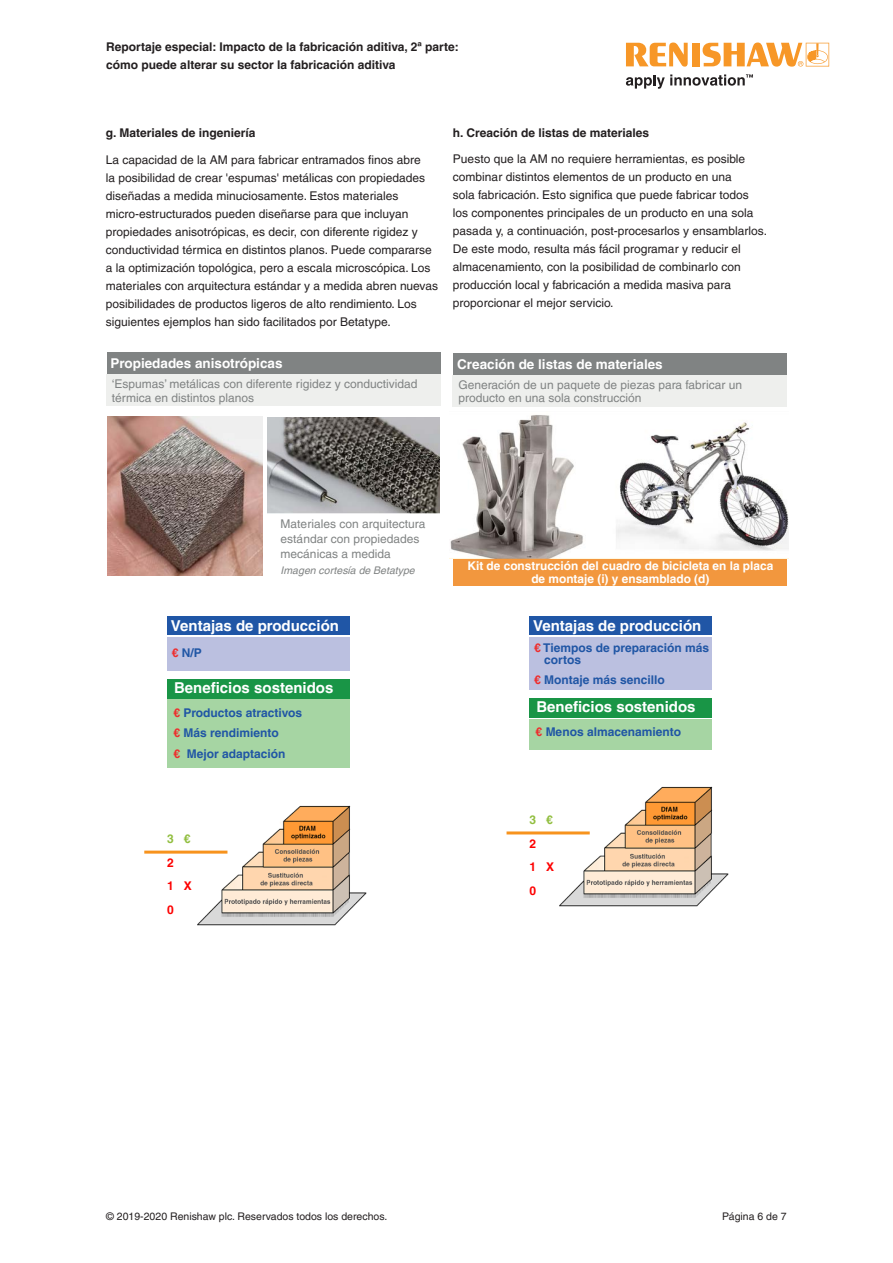
<style>
.page{position:relative;width:893px;height:1263px;background:#fff}
.page>*{position:absolute;margin:0;border:0;box-sizing:border-box;transform-origin:0 0}
.main_body_heading_8p{font:700 15px "Helvetica LT Pro";color:#fff}
.main_body_heading_8p-2{font:700 13.5px "Helvetica LT Pro";color:#fff}
.Body_Text_8pt_medium{font:12px/18px "Helvetica LT Pro";color:#231f20}
.main_body_heading_8p-3{font:12px/15px "Helvetica LT Pro";color:#808383}
.Body_Text_8pt_medium-2{font:700 12px/18px "Helvetica LT Pro";color:#231f20}
.main_body_heading_8p-4{font:700 12px/12px "Helvetica LT Pro";color:#2056a5}
.main_body_heading_8p-5{font:700 12px/13.5px "Helvetica LT Pro";color:#fff;text-align:center}
.main_body_heading_8p-6{font:700 12px "Helvetica LT Pro";color:#fd0100}
.main_body_heading_8p-7{font:700 12px "Helvetica LT Pro";color:#91be3f}
.t1{font:10.5px "Helvetica LT Pro";color:#231f20}
.main_body_heading_8p-8{font:italic 10.5px "Helvetica LT Pro";color:#808383}
.s1{color:#ee2d2d}
</style>
<div class="page">
<svg style="left:626px;top:43px;width:62px;height:24px"></svg>
<div style="left:692px;top:43px;width:8px;height:23px;background:#f79727"></div>
<svg style="left:703px;top:43px;width:126px;height:24px"></svg>
<svg style="left:626px;top:74px;width:127px;height:15px"></svg>
<img style="left:268px;top:418px;width:172px;height:95px">
<img style="left:107px;top:417px;width:156px;height:159px">
<div style="left:107px;top:352px;width:333px;height:22px;background:#808383"></div>
<div style="left:106px;top:374px;width:334px;height:32px;background:#eeefed"></div>
<img style="left:198px;top:805px;width:169px;height:121px">
<hr style="left:144px;top:851px;width:83px;height:3px;background:#f7931d">
<div style="left:167px;top:699px;width:182px;height:69px;background:#a6d5a3"></div>
<div style="left:167px;top:679px;width:182px;height:19px;background:#199546"></div>
<div style="left:167px;top:617px;width:182px;height:18px;background:#2056a6"></div>
<div style="left:167px;top:637px;width:182px;height:34px;background:#bbc0e0"></div>
<img style="left:560px;top:786px;width:169px;height:121px">
<hr style="left:507px;top:831px;width:83px;height:3px;background:#f7931d">
<div style="left:529px;top:719px;width:183px;height:30px;background:#a6d5a3"></div>
<div style="left:529px;top:698px;width:183px;height:19px;background:#199546"></div>
<div style="left:529px;top:617px;width:183px;height:18px;background:#2056a6"></div>
<div style="left:529px;top:637px;width:183px;height:53px;background:#bbc0e0"></div>
<img style="left:450px;top:415px;width:339px;height:143px">
<div style="left:454px;top:353px;width:333px;height:22px;background:#808383"></div>
<div style="left:453px;top:375px;width:334px;height:31px;background:#eeefed"></div>
<div style="left:453px;top:559px;width:334px;height:26px;background:#f2973e"></div>
<p class="Body_Text_8pt_medium-2" style="left:106px;top:38px;width:354px">Reportaje especial: Impacto de la fabricación aditiva, 2ª parte: cómo puede alterar su sector la fabricación aditiva</p>
<p class="Body_Text_8pt_medium-2" style="left:106px;top:124px;width:151px">g. Materiales de ingeniería</p>
<p class="Body_Text_8pt_medium" style="left:106px;top:150px;width:334px">La capacidad de la AM para fabricar entramados finos abre<br>la posibilidad de crear 'espumas' metálicas con propiedades diseñadas a medida minuciosamente. Estos materiales micro-estructurados pueden diseñarse para que incluyan propiedades anisotrópicas, es decir, con diferente rigidez y conductividad térmica en distintos planos. Puede compararse a la optimización topológica, pero a escala microscópica. Los materiales con arquitectura estándar y a medida abren nuevas posibilidades de productos ligeros de alto rendimiento. Los siguientes ejemplos han sido facilitados por Betatype.</p>
<p class="main_body_heading_8p-2" style="left:111px;top:355px;width:174px">Propiedades anisotrópicas</p>
<p class="main_body_heading_8p-3" style="left:112px;top:377px;width:307px;line-height:13.5px">‘Espumas’ metálicas con diferente rigidez y conductividad térmica en distintos planos</p>
<p class="Body_Text_8pt_medium-2" style="left:453px;top:124px;width:198px">h. Creación de listas de materiales</p>
<p class="Body_Text_8pt_medium" style="left:453px;top:150px;width:316px">Puesto que la AM no requiere herramientas, es posible combinar distintos elementos de un producto en una<br>sola fabricación. Esto significa que puede fabricar todos<br>los componentes principales de un producto en una sola pasada y, a continuación, post-procesarlos y ensamblarlos.<br>De este modo, resulta más fácil programar y reducir el almacenamiento, con la posibilidad de combinarlo con producción local y fabricación a medida masiva para proporcionar el mejor servicio.</p>
<p class="main_body_heading_8p-2" style="left:457px;top:356px;width:207px">Creación de listas de materiales</p>
<p class="main_body_heading_8p-3" style="left:458px;top:378px;width:285px;line-height:13.5px">Generación de un paquete de piezas para fabricar un producto en una sola construcción</p>
<p class="main_body_heading_8p-3" style="left:281px;top:517px;width:146px">Materiales con arquitectura estándar con propiedades mecánicas a medida</p>
<p class="main_body_heading_8p-8" style="left:281px;top:565px;width:136px">Imagen cortesía de Betatype</p>
<p class="main_body_heading_8p" style="left:171px;top:617px;width:170px">Ventajas de producción</p>
<p class="main_body_heading_8p-4" style="left:172px;top:647px;width:32px"><span class="s1">€</span> N/P</p>
<p class="main_body_heading_8p" style="left:174px;top:678px;width:161px">Beneficios sostenidos</p>
<p class="main_body_heading_8p-4" style="left:173px;top:706px;width:130px"><span class="s1">€</span> Productos atractivos</p>
<p class="main_body_heading_8p-4" style="left:173px;top:727px;width:107px"><span class="s1">€</span> Más rendimiento</p>
<p class="main_body_heading_8p-4" style="left:173px;top:747px;width:114px"><span class="s1">€</span> Mejor adaptación</p>
<p class="main_body_heading_8p-7" style="left:167px;top:832px;width:25px">3 €</p>
<p class="main_body_heading_8p-6" style="left:167px;top:855px;width:8px">2</p>
<p class="main_body_heading_8p-6" style="left:167px;top:879px;width:26px">1 X</p>
<p class="main_body_heading_8p-6" style="left:167px;top:902px;width:8px">0</p>
<p class="main_body_heading_8p-5" style="left:467px;top:559px;width:307px">Kit de construcción del cuadro de bicicleta en la placa de montaje (i) y ensamblado (d)</p>
<p class="main_body_heading_8p" style="left:533px;top:617px;width:170px">Ventajas de producción</p>
<p class="main_body_heading_8p-4" style="left:544px;top:642px;width:166px;text-indent:-10px"><span class="s1">€</span> Tiempos de preparación más cortos</p>
<p class="main_body_heading_8p-4" style="left:534px;top:674px;width:132px"><span class="s1">€</span> Montaje más sencillo</p>
<p class="main_body_heading_8p" style="left:536px;top:698px;width:161px">Beneficios sostenidos</p>
<p class="main_body_heading_8p-4" style="left:536px;top:725px;width:147px"><span class="s1">€</span> Menos almacenamiento</p>
<p class="main_body_heading_8p-7" style="left:529px;top:813px;width:25px">3 €</p>
<p class="main_body_heading_8p-6" style="left:529px;top:836px;width:8px">2</p>
<p class="main_body_heading_8p-6" style="left:529px;top:860px;width:26px">1 X</p>
<p class="main_body_heading_8p-6" style="left:529px;top:883px;width:8px">0</p>
<p class="t1" style="left:106px;top:1210px;width:283px">© 2019-2020 Renishaw plc. Reservados todos los derechos.</p>
<p class="t1" style="left:722px;top:1210px;width:66px">Página 6 de 7</p>
</div>
